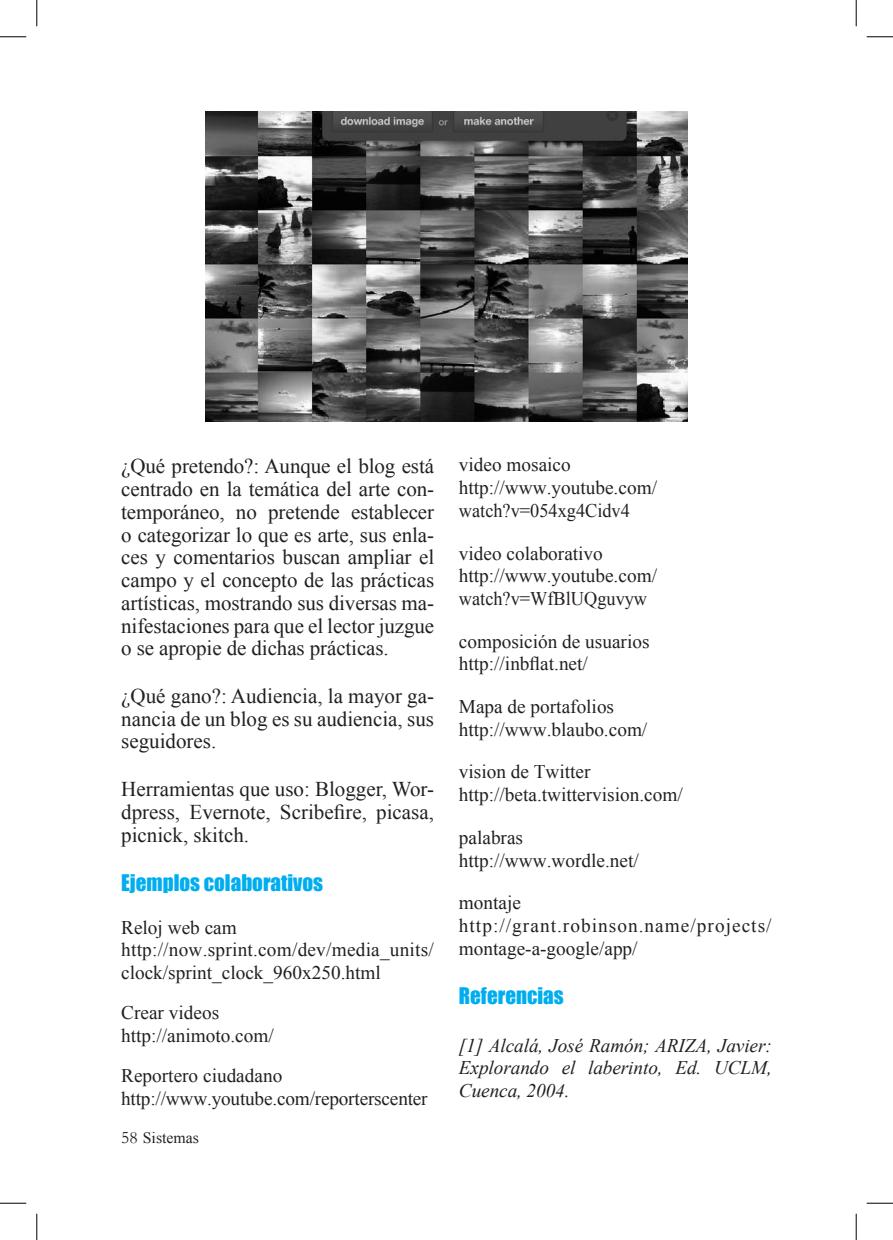
<style>
.page{position:relative;width:893px;height:1240px;background:#fff}
.page>*{position:absolute;margin:0;border:0;box-sizing:border-box;transform-origin:0 0}
.t1{font:21px/22.8px "Times New Roman";color:#231f20;text-align:justify}
.t2{font:21px "Impact";color:#00aeef}
.t3{font:19.25px/22.8px "Times New Roman";color:#231f20}
.t4{font:italic 19.25px/22.8px "Times New Roman";letter-spacing:-.005em;color:#231f20;text-align:justify}
.t5{font:19.25px/22.8px "Times New Roman";letter-spacing:.055em;color:#231f20}
.t6{font:15.75px "Times New Roman";color:#231f20}
.s1{font-family:"Garamond";font-size:17.5px}
</style>
<div class="page">
<img style="left:205px;top:111px;width:482px;height:310px">
<svg style="left:0;top:36px;width:26px;height:1px"></svg>
<svg style="left:866px;top:36px;width:26px;height:1px"></svg>
<svg style="left:0;top:1202px;width:26px;height:1px"></svg>
<svg style="left:866px;top:1202px;width:26px;height:1px"></svg>
<svg style="left:36px;top:0;width:1px;height:26px"></svg>
<svg style="left:36px;top:1213px;width:1px;height:26px"></svg>
<svg style="left:855px;top:0;width:1px;height:26px"></svg>
<svg style="left:855px;top:1213px;width:1px;height:26px"></svg>
<p class="t1" style="left:121px;top:454px;width:314px">¿Qué pretendo?: Aunque el blog está centrado en la temática del arte con&shy;temporáneo, no pretende establecer o categorizar lo que es arte, sus enla&shy;ces y comentarios buscan ampliar el campo y el concepto de las prácticas artísticas, mostrando sus diversas ma&shy;nifestaciones para que el lector juzgue o se apropie de dichas prácticas.</p>
<p class="t1" style="left:121px;top:684px;width:314px">¿Qué gano?: Audiencia, la mayor ga&shy;nancia de un blog es su audiencia, sus seguidores.</p>
<p class="t1" style="left:121px;top:777px;width:314px">Herramientas que uso: Blogger, Wor&shy;dpress, Evernote, Scribefire, picasa, picnick, skitch.</p>
<p class="t2" style="left:121px;top:869px;width:203px">Ejemplos colaborativos</p>
<p class="t3" style="left:121px;top:915px;width:314px">Reloj web cam http://now.sprint.com/dev/media_units/ clock/sprint_clock_960x250.html</p>
<p class="t3" style="left:121px;top:1001px;width:154px">Crear videos http://animoto.com/</p>
<p class="t3" style="left:121px;top:1064px;width:308px">Reportero ciudadano http://www.youtube.com/reporterscenter</p>
<p class="t6" style="left:121px;top:1129px;width:79px"><span class="s1">58</span> Sistemas</p>
<p class="t3" style="left:458px;top:453px;width:199px">video mosaico http://www.youtube.com/ watch?v=054xg4Cidv4</p>
<p class="t3" style="left:458px;top:541px;width:199px">video colaborativo http://www.youtube.com/ watch?v=WfBlUQguvyw</p>
<p class="t3" style="left:458px;top:629px;width:192px">composición de usuarios http://inbflat.net/</p>
<p class="t3" style="left:458px;top:695px;width:190px">Mapa de portafolios http://www.blaubo.com/</p>
<p class="t3" style="left:458px;top:760px;width:225px">vision de Twitter http://beta.twittervision.com/</p>
<p class="t3" style="left:458px;top:825px;width:181px">palabras http://www.wordle.net/</p>
<p class="t5" style="left:458px;top:891px;width:314px">montaje http://grant.robinson.name/projects/ montage-a-google/app/</p>
<p class="t2" style="left:458px;top:982px;width:106px">Referencias</p>
<p class="t4" style="left:458px;top:1033px;width:314px">[1] Alcalá, José Ramón; ARIZA, Javier:<br>Explorando el laberinto, Ed. UCLM, Cuenca, 2004.</p>
</div>
